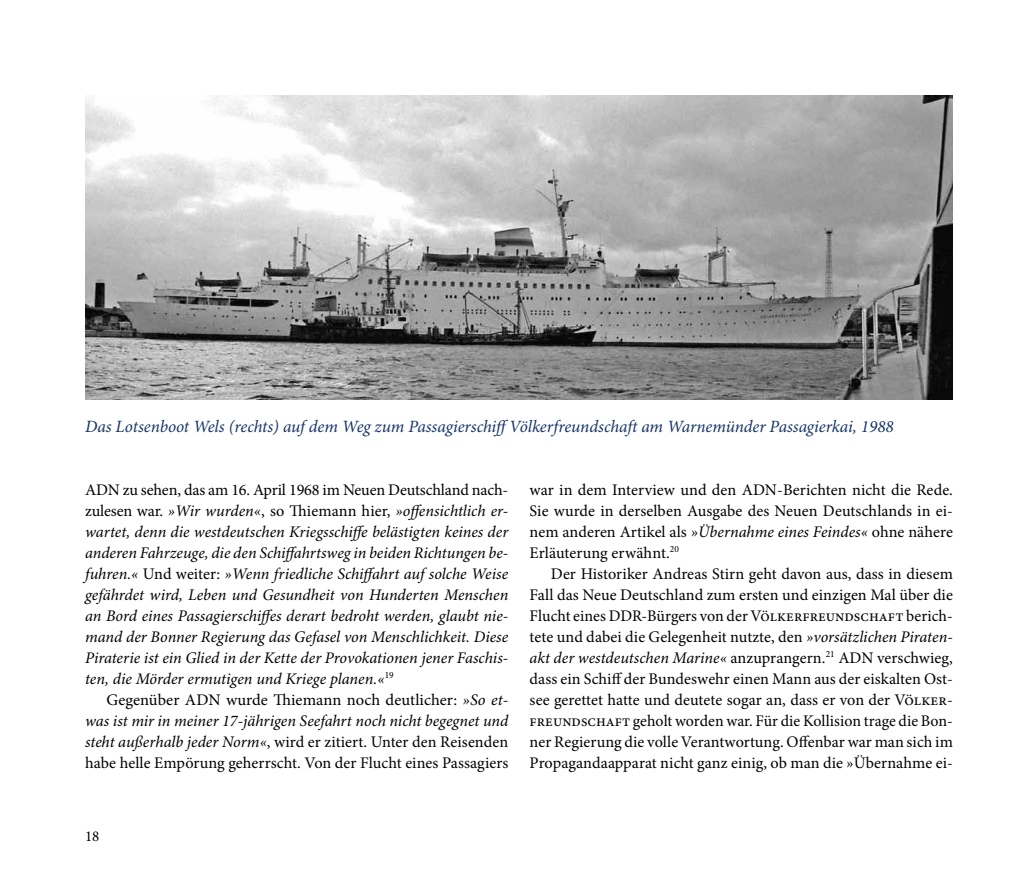
<style>
.page{position:relative;width:1021px;height:893px;background:#fff}
.page>*{position:absolute;margin:0;border:0;box-sizing:border-box;transform-origin:0 0}
.t1{font:italic 17.25px "Minion Pro";letter-spacing:-.005em;color:#143467}
.t2{font:16.2px/21px "Minion Pro";letter-spacing:.005em;color:#000;text-align:justify}
.t3{font:italic 16.2px/21px "Minion Pro";color:#000;text-align:justify}
.t4{font:15px "Minion Pro";color:#000}
.s1{font-style:normal}
.s2{font-style:italic}
</style>
<div class="page">
<img style="left:85px;top:96px;width:867px;height:304px">
<p class="t1" style="left:85px;top:416px;width:810px">Das Lotsenboot Wels (rechts) auf dem Weg zum PassagierschiffVölkerfreundschaft am Warnemünder Passagierkai, 1988</p>
<p class="t3" style="left:85px;top:480px;width:425px"><span class="s1">ADN zu sehen, das am 16. April 1968 im Neuen Deutschland nach&shy;zulesen war.</span> »Wir wurden«<span class="s1">, so Thiemann hier,</span> »offensichtlich er&shy;wartet, denn die westdeutschen Kriegsschiffe belästigten keines der anderen Fahrzeuge, die den Schiffahrtsweg in beiden Richtungen be&shy;fuhren.« <span class="s1">Und weiter:</span> »Wenn friedliche Schiffahrt auf solche Weise gefährdet wird, Leben und Gesundheit von Hunderten Menschen an Bord eines Passagierschiffes derart bedroht werden, glaubt nie&shy;mand der Bonner Regierung das Gefasel von Menschlichkeit. Diese Piraterie ist ein Glied in der Kette der Provokationen jener Faschis&shy;ten, die Mörder ermutigen und Kriege planen.«<sup>19</sup></p>
<p class="t2" style="left:85px;top:689px;width:425px;text-indent:21px">Gegenüber ADN wurde Thiemann noch deutlicher: <span class="s2">»So et&shy;was ist mir in meiner 17-jährigen Seefahrt noch nicht begegnet und steht außerhalb jeder Norm«</span>, wird er zitiert. Unter den Reisenden habe helle Empörung geherrscht. Von der Flucht eines Passagiers</p>
<p class="t2" style="left:529px;top:479px;width:425px">war in dem Interview und den ADN-Berichten nicht die Rede.<br>Sie wurde in derselben Ausgabe des Neuen Deutschlands in ei&shy;nem anderen Artikel als <span class="s2">»Übernahme eines Feindes«</span> ohne nähere Erläuterung erwähnt.<sup>20</sup></p>
<p class="t2" style="left:529px;top:563px;width:425px;text-indent:21px">Der Historiker Andreas Stirn geht davon aus, dass in diesem Fall das Neue Deutschland zum ersten und einzigen Mal über die Flucht eines DDR-Bürgers von der Völkerfreundschaft berich&shy;tete und dabei die Gelegenheit nutzte, den <span class="s2">»vorsätzlichen Piraten&shy;akt der westdeutschen Marine«</span> anzuprangern.<sup>21</sup> ADN verschwieg, dass ein Schiff der Bundeswehr einen Mann aus der eiskalten Ost&shy;see gerettet hatte und deutete sogar an, dass er von der Völker&shy;freundschaft geholt worden war. Für die Kollision trage die Bon&shy;ner Regierung die volle Verantwortung. Offenbar war man sich im Propagandaapparat nicht ganz einig, ob man die »Übernahme ei-</p>
<p class="t4" style="left:85px;top:826px;width:16px">18</p>
</div>
